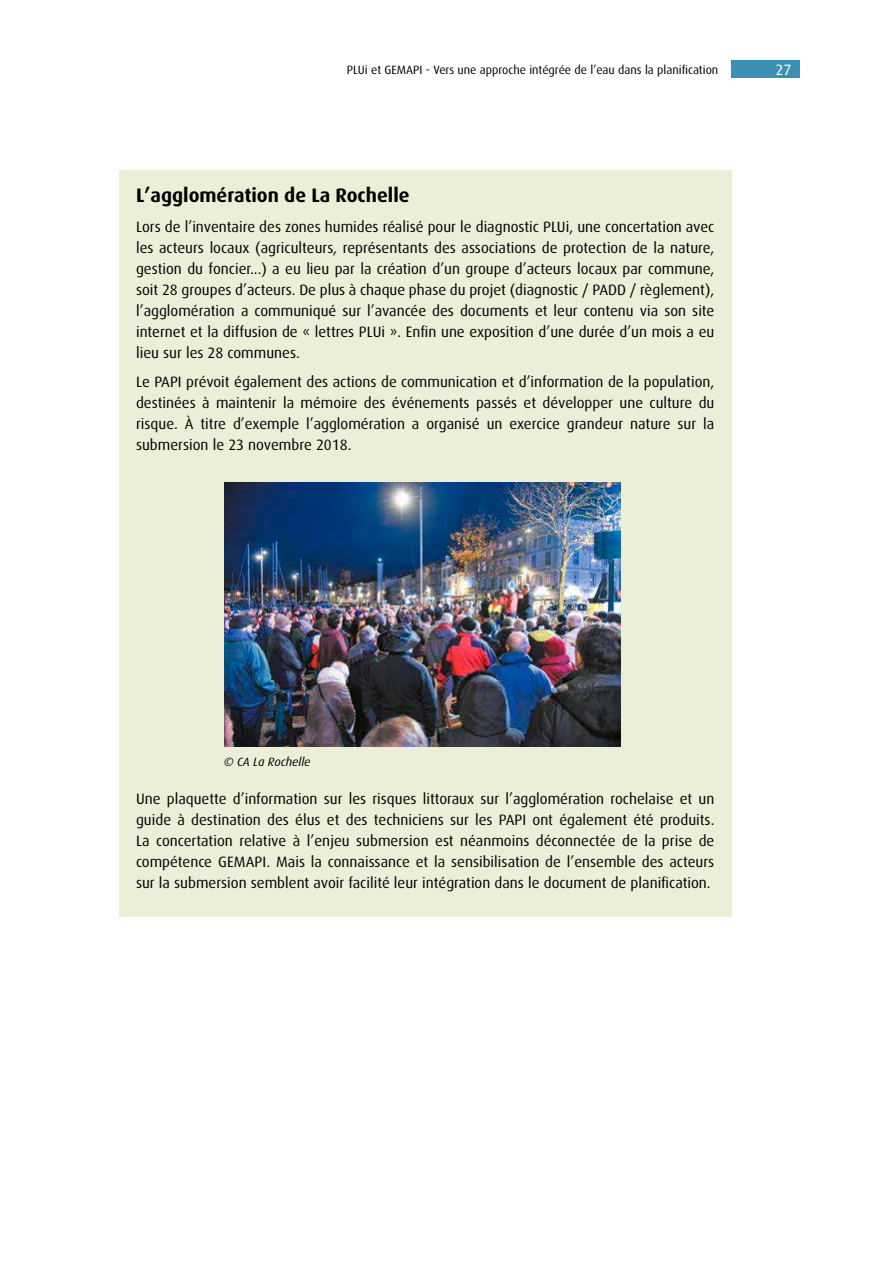
<style>
.page{position:relative;width:893px;height:1263px;background:#fff}
.page>*{position:absolute;margin:0;border:0;box-sizing:border-box;transform-origin:0 0}
.t1{font:700 19.5px "Dax OT";color:#000}
.t2{font:15px/21px "Dax OT";color:#000;text-align:justify}
.t3{font:15px "Dax OT";color:#fff}
.t4{font:12px "Dax OT";color:#000}
.t5{font:italic 12px "Dax OT";color:#000}
</style>
<div class="page">
<div style="left:731px;top:61px;width:69px;height:17px;background:#3b91b2"></div>
<div style="left:119px;top:170px;width:612px;height:746px;background:#ecefd8"></div>
<img style="left:225px;top:482px;width:395px;height:264px">
<p class="t4" style="left:347px;top:63px;width:373px">PLUi et GEMAPI - Vers une approche intégrée de l’eau dans la planification</p>
<p class="t3" style="left:775px;top:62px;width:17px">27</p>
<h1 class="t1" style="left:136px;top:184px;width:275px">L’agglomération de La Rochelle</h1>
<p class="t2" style="left:136px;top:216px;width:580px">Lors de l’inventaire des zones humides réalisé pour le diagnostic PLUi, une concertation avec les acteurs locaux (agriculteurs, représentants des associations de protection de la nature, gestion du foncier...) a eu lieu par la création d’un groupe d’acteurs locaux par commune, soit 28 groupes d’acteurs. De plus à chaque phase du projet (diagnostic / PADD / règlement), l’agglomération a communiqué sur l’avancée des documents et leur contenu via son site internet et la diffusion de « lettres PLUi ». Enfin une exposition d’une durée d’un mois a eu lieu sur les 28 communes.</p>
<p class="t2" style="left:136px;top:372px;width:580px">Le PAPI prévoit également des actions de communication et d’information de la population, destinées à maintenir la mémoire des événements passés et développer une culture du risque. À titre d’exemple l’agglomération a organisé un exercice grandeur nature sur la submersion le 23 novembre 2018.</p>
<p class="t5" style="left:224px;top:755px;width:88px">© CA La Rochelle</p>
<p class="t2" style="left:136px;top:789px;width:580px">Une plaquette d’information sur les risques littoraux sur l’agglomération rochelaise et un guide à destination des élus et des techniciens sur les PAPI ont également été produits.<br>La concertation relative à l’enjeu submersion est néanmoins déconnectée de la prise de compétence GEMAPI. Mais la connaissance et la sensibilisation de l’ensemble des acteurs sur la submersion semblent avoir facilité leur intégration dans le document de planification.</p>
</div>
